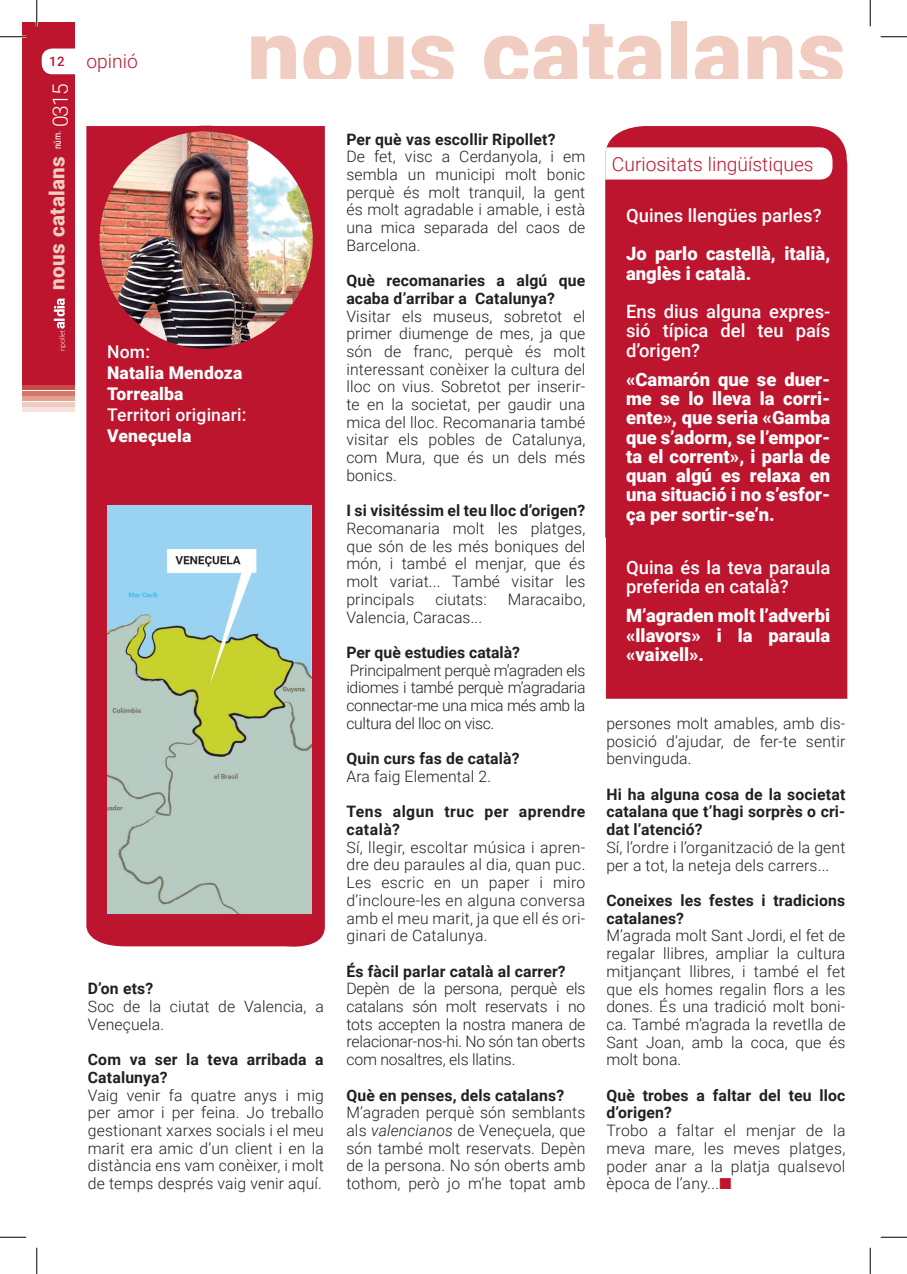
<style>
.page{position:relative;width:907px;height:1274px;background:#fff}
.page>*{position:absolute;margin:0;border:0;box-sizing:border-box;transform-origin:0 0}
.t1{font:900 93.8px "Roboto";letter-spacing:.01em;color:#f1ccc1}
.t2{font:900 21px "Roboto";letter-spacing:.02em;color:#f1ccc1}
.t3{font:300 19.25px "Roboto";color:#bd152e}
.t4{font:900 18.38px/19.2px "Roboto";color:#fff;text-align:justify}
.t5{font:500 18.38px/19.2px "Roboto";color:#fff;text-align:justify}
.t6{font:900 17.5px/21px "Roboto";letter-spacing:.01em;color:#fff}
.t7{font:500 17.5px "Roboto";letter-spacing:.01em;color:#fff}
.t8{font:300 15.75px/17.7px "Roboto";letter-spacing:.01em;color:#231f20;text-align:justify}
.t9{font:700 15.75px/17.7px "Roboto";letter-spacing:.01em;color:#231f20}
.t10{font:700 15.75px/17.7px "Roboto";letter-spacing:.03em;color:#231f20}
.t11{font:500 13.12px "Roboto";color:#bd152e}
.t12{font:9.62px "Roboto Condensed";color:#fff}
.s1{font-family:"Roboto";font-weight:300;font-size:21px}
.s2{font-style:italic}
.s3{color:#bd152e}
</style>
<div class="page">
<div style="left:22px;top:22px;width:52px;height:363px;background:#bd152e"></div>
<div style="left:22px;top:385px;width:53px;height:5px;background:#c94c4a"></div>
<div style="left:22px;top:396px;width:53px;height:5px;background:#e39f90"></div>
<div style="left:22px;top:407px;width:53px;height:5px;background:#f6e3dd"></div>
<div style="left:22px;top:391px;width:53px;height:5px;background:#d57669"></div>
<div style="left:22px;top:402px;width:53px;height:5px;background:#f1ccc1"></div>
<div style="left:42px;top:49px;width:126px;height:25px;background:#fff;border-radius:10px"></div>
<svg style="left:54px;top:298px;width:12px;height:53px"></svg>
<div style="left:86px;top:126px;width:239px;height:821px;background:#bd152e"></div>
<div style="left:605px;top:126px;width:242px;height:573px;background:#bd152e"></div>
<svg style="left:605px;top:147px;width:227px;height:33px"></svg>
<img style="left:97px;top:128px;width:219px;height:224px">
<div style="left:94px;top:126px;width:224px;height:229px;border:6px solid #bd152e;border-radius:50%"></div>
<img style="left:107px;top:505px;width:204px;height:409px">
<hr style="left:0;top:36px;width:26px;height:2px;background:#fff">
<hr style="left:36px;top:0;width:2px;height:26px;background:#fff">
<svg style="left:0;top:36px;width:26px;height:1px"></svg>
<svg style="left:881px;top:36px;width:26px;height:1px"></svg>
<svg style="left:0;top:1237px;width:26px;height:1px"></svg>
<svg style="left:881px;top:1237px;width:26px;height:1px"></svg>
<svg style="left:36px;top:0;width:1px;height:26px"></svg>
<svg style="left:36px;top:1248px;width:1px;height:26px"></svg>
<svg style="left:870px;top:0;width:1px;height:26px"></svg>
<svg style="left:870px;top:1248px;width:1px;height:26px"></svg>
<p class="t11" style="left:49px;top:52px;width:17px">12</p>
<p class="t12" style="left:51px;top:149px;width:67px;rotate:-90deg">núm. <span class="s1">0315</span></p>
<h2 class="t2" style="left:42px;top:290px;width:135px;rotate:-90deg">nous catalans</h2>
<p class="t3" style="left:86px;top:47px;width:53px">opinió</p>
<h1 class="t1" style="left:247px;top:-13px;width:600px">nous catalans</h1>
<p class="t7" style="left:107px;top:339px;width:44px">Nom:</p>
<p class="t6" style="left:107px;top:361px;width:137px">Natalia Mendoza<br>Torrealba</p>
<p class="t7" style="left:107px;top:402px;width:141px">Territori originari:</p>
<p class="t6" style="left:107px;top:424px;width:86px">Veneçuela</p>
<p class="t9" style="left:88px;top:979px;width:67px">D’on ets?</p>
<p class="t8" style="left:88px;top:997px;width:237px">Soc de la ciutat de Valencia, a<br>Veneçuela.</p>
<p class="t9" style="left:88px;top:1050px;width:237px">Com va ser la teva arribada a<br>Catalunya?</p>
<p class="t8" style="left:88px;top:1086px;width:237px">Vaig venir fa quatre anys i mig per amor i per feina. Jo treballo gestionant xarxes socials i el meu marit era amic d’un client i en la distància ens vam conèixer, i molt de temps després vaig venir aquí.</p>
<p class="t9" style="left:346px;top:129px;width:211px">Per què vas escollir Ripollet?</p>
<p class="t8" style="left:346px;top:147px;width:241px">De fet, visc a Cerdanyola, i em sembla un municipi molt bonic perquè és molt tranquil, la gent és molt agradable i amable, i està una mica separada del caos de Barcelona.</p>
<p class="t9" style="left:346px;top:271px;width:240px">Què recomanaries a algú que acaba d’arribar a Catalunya?</p>
<p class="t8" style="left:346px;top:307px;width:240px">Visitar els museus, sobretot el primer diumenge de mes, ja que són de franc, perquè és molt interessant conèixer la cultura del lloc on vius. Sobretot per inserir&shy;te en la societat, per gaudir una mica del lloc. Recomanaria també visitar els pobles de Catalunya, com Mura, que és un dels més bonics.</p>
<p class="t9" style="left:346px;top:501px;width:240px">I si visitéssim el teu lloc d’origen?</p>
<p class="t8" style="left:346px;top:519px;width:241px">Recomanaria molt les platges, que són de les més boniques del món, i també el menjar, que és molt variat... També visitar les principals</p>
<p class="t8" style="left:435px;top:590px;width:53px">ciutats:</p>
<p class="t8" style="left:508px;top:590px;width:79px">Maracaibo,</p>
<p class="t8" style="left:346px;top:607px;width:137px">Valencia, Caracas...</p>
<p class="t9" style="left:346px;top:643px;width:175px">Per què estudies català?</p>
<p class="t8" style="left:346px;top:661px;width:241px">Principalment perquè m’agraden els idiomes i també perquè m’agradaria connectar-me una mica més amb la cultura del lloc on visc.</p>
<p class="t9" style="left:346px;top:749px;width:175px">Quin curs fas de català?</p>
<p class="t8" style="left:346px;top:767px;width:146px">Ara faig Elemental 2.</p>
<p class="t10" style="left:346px;top:802px;width:240px">Tens algun truc per aprendre català?</p>
<p class="t8" style="left:346px;top:838px;width:241px">Sí, llegir, escoltar música i apren&shy;dre deu paraules al dia, quan puc.<br>Les escric en un paper i miro d’incloure-les en alguna conversa amb el meu marit, ja que ell és ori&shy;ginari de Catalunya.</p>
<p class="t9" style="left:346px;top:962px;width:221px">És fàcil parlar català al carrer?</p>
<p class="t8" style="left:346px;top:979px;width:241px">Depèn de la persona, perquè els catalans són molt reservats i no tots accepten la nostra manera de relacionar-nos-hi. No són tan oberts com nosaltres, els llatins.</p>
<p class="t9" style="left:346px;top:1086px;width:219px">Què en penses, dels catalans?</p>
<p class="t8" style="left:346px;top:1103px;width:240px">M’agraden perquè són semblants als <span class="s2">valencianos</span> de Veneçuela, que són també molt reservats. Depèn de la persona. No són oberts amb tothom, però jo m’he topat amb</p>
<p class="t3" style="left:612px;top:151px;width:203px">Curiositats lingüístiques</p>
<p class="t5" style="left:626px;top:205px;width:197px">Quines llengües parles?</p>
<p class="t4" style="left:626px;top:243px;width:206px">Jo parlo castellà, italià, anglès i català.</p>
<p class="t5" style="left:626px;top:301px;width:206px">Ens dius alguna expres&shy;sió típica del teu país d’origen?</p>
<p class="t4" style="left:626px;top:369px;width:206px">«Camarón que se duer&shy;me se lo lleva la corri&shy;ente», que seria «Gamba que s’adorm, se l’empor&shy;ta el corrent», i parla de quan algú es relaxa en una situació i no s’esfor&shy;ça per sortir-se’n.</p>
<p class="t5" style="left:626px;top:557px;width:206px">Quina és la teva paraula preferida en català?</p>
<p class="t4" style="left:626px;top:606px;width:206px">M’agraden molt l’adverbi «llavors» i la paraula «vaixell».</p>
<p class="t8" style="left:606px;top:714px;width:240px">persones molt amables, amb dis&shy;posició d’ajudar, de fer-te sentir benvinguda.</p>
<p class="t9" style="left:606px;top:785px;width:240px;text-align:justify">Hi ha alguna cosa de la societat catalana que t’hagi sorprès o cri&shy;dat l’atenció?</p>
<p class="t8" style="left:606px;top:838px;width:240px">Sí, l’ordre i l’organització de la gent per a tot, la neteja dels carrers...</p>
<p class="t9" style="left:606px;top:891px;width:240px">Coneixes les festes i tradicions catalanes?</p>
<p class="t8" style="left:606px;top:926px;width:241px">M’agrada molt Sant Jordi, el fet de regalar llibres, ampliar la cultura mitjançant llibres, i també el fet que els homes regalin flors a les dones. És una tradició molt boni&shy;ca. També m’agrada la revetlla de Sant Joan, amb la coca, que és molt bona.</p>
<p class="t9" style="left:606px;top:1086px;width:240px">Què trobes a faltar del teu lloc d’origen?</p>
<p class="t8" style="left:606px;top:1121px;width:241px">Trobo a faltar el menjar de la meva mare, les meves platges, poder anar a la platja qualsevol època de l’any...<span class="s3">■</span></p>
</div>
